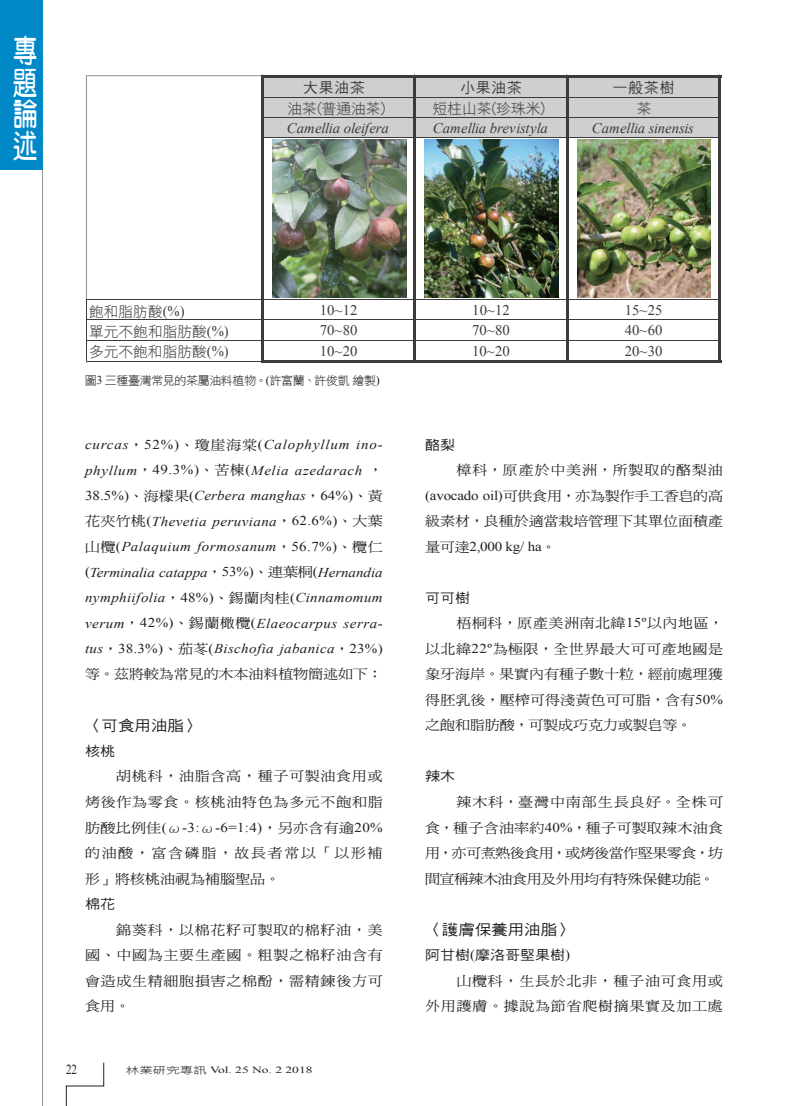
<style>
.page{position:relative;width:808px;height:1106px;background:#fff}
.page>*{position:absolute;margin:0;border:0;box-sizing:border-box;transform-origin:0 0}
.t1{font:31.5px/31.5px "DF Yuan W7 WINP BF";color:#fff;text-align:justify;scale:.77 1}
._07小標_齊左{font:14.85px "DF Hei W5 WINP BF";color:#231f20;scale:1.11 1}
.t2{font:italic 14.7px "Times New Roman";letter-spacing:-.005em;color:#3d3a3a}
.t3{font:14.7px "DF Hei W3 WINP BF";color:#3d3a3a}
.t4{font:14.7px "Times New Roman";color:#3d3a3a}
.t5{font:14.7px "DF Hei W5 WINP BF";letter-spacing:.06em;color:#3d3a3a}
.t6{font:13.8px "Times New Roman";color:#231f20;scale:.8 1}
._01內文{font:13.5px/25.5px "DF Ming W5 WINP BF";letter-spacing:.015em;color:#231f20;text-align:justify;scale:1.11 1}
._01內文-2{font:italic 13.5px/25.5px "Times New Roman";letter-spacing:.03em;color:#231f20;text-align:justify;scale:1.11 1}
._01內文-3{font:13.5px/25.5px "DF Ming W5 WINP BF";letter-spacing:.045em;color:#231f20;text-align:right;scale:1.11 1}
._07小標齊左2{font:13.5px "DF Hei W5 WINP BF";color:#231f20;scale:1.11 1}
._06圖說{font:12px "DF Hei W3 WINP BF";letter-spacing:-.03em;color:#231f20}
.t7{font:9.45px "Times New Roman";color:#231f20;scale:1.43 1}
.s1{font-family:"Times New Roman"}
.s2{font-family:"DF Ming W5 WINP BF";font-style:normal}
.s3{font-style:normal}
.s4{font-family:"DF Hei W3 WINP BF"}
</style>
<div class="page">
<hr style="left:42px;top:0;width:1px;height:1106px;background:#6c6d70">
<svg style="left:66px;top:1062px;width:38px;height:44px"></svg>
<div style="left:0;top:0;width:43px;height:170px;background:#0088c7"></div>
<div style="left:262px;top:76px;width:458px;height:62px;background:#cecfd1"></div>
<hr style="left:86px;top:75px;width:175px;height:1px;background:#989b9e">
<hr style="left:264px;top:97px;width:149px;height:1px;background:#3d3a3a">
<hr style="left:416px;top:97px;width:150px;height:1px;background:#3d3a3a">
<hr style="left:264px;top:117px;width:149px;height:1px;background:#3d3a3a">
<hr style="left:416px;top:117px;width:150px;height:1px;background:#3d3a3a">
<hr style="left:264px;top:137px;width:149px;height:1px;background:#3d3a3a">
<hr style="left:416px;top:137px;width:150px;height:1px;background:#3d3a3a">
<hr style="left:86px;top:76px;width:1px;height:223px;background:#989b9e">
<hr style="left:87px;top:299px;width:174px;height:1px;background:#3d3a3a">
<hr style="left:264px;top:299px;width:149px;height:1px;background:#3d3a3a">
<hr style="left:416px;top:299px;width:150px;height:1px;background:#3d3a3a">
<hr style="left:87px;top:319px;width:174px;height:1px;background:#3d3a3a">
<hr style="left:416px;top:319px;width:150px;height:1px;background:#3d3a3a">
<hr style="left:87px;top:339px;width:174px;height:1px;background:#3d3a3a">
<hr style="left:264px;top:339px;width:149px;height:1px;background:#3d3a3a">
<hr style="left:416px;top:339px;width:150px;height:1px;background:#3d3a3a">
<hr style="left:86px;top:299px;width:1px;height:62px;background:#3d3a3a">
<hr style="left:87px;top:361px;width:174px;height:1px;background:#3d3a3a">
<hr style="left:261px;top:75px;width:3px;height:287px;background:#3d3a3a">
<hr style="left:413px;top:77px;width:3px;height:285px;background:#3d3a3a">
<hr style="left:566px;top:77px;width:3px;height:285px;background:#3d3a3a">
<hr style="left:718px;top:77px;width:3px;height:285px;background:#3d3a3a">
<hr style="left:264px;top:75px;width:457px;height:2px;background:#3d3a3a">
<hr style="left:569px;top:97px;width:149px;height:1px;background:#3d3a3a">
<hr style="left:569px;top:117px;width:149px;height:1px;background:#3d3a3a">
<hr style="left:569px;top:137px;width:149px;height:1px;background:#3d3a3a">
<hr style="left:569px;top:299px;width:149px;height:1px;background:#3d3a3a">
<hr style="left:569px;top:319px;width:149px;height:1px;background:#3d3a3a">
<hr style="left:569px;top:339px;width:149px;height:1px;background:#3d3a3a">
<hr style="left:264px;top:360px;width:457px;height:2px;background:#3d3a3a">
<img style="left:424px;top:139px;width:135px;height:158px">
<img style="left:272px;top:139px;width:134px;height:158px">
<img style="left:577px;top:139px;width:133px;height:158px">
<hr style="left:264px;top:319px;width:149px;height:1px;background:#3d3a3a">
<h1 class="t1" style="left:13px;top:35px;width:32px">專題論述</h1>
<p class="t5" style="left:303px;top:80px;width:63px">大果油茶</p>
<p class="t5" style="left:460px;top:80px;width:63px">小果油茶</p>
<p class="t5" style="left:613px;top:80px;width:63px">一般茶樹</p>
<p class="t3" style="left:288px;top:102px;width:99px">油茶(普通油茶)</p>
<p class="t3" style="left:433px;top:102px;width:114px">短柱山茶(珍珠米)</p>
<p class="t3" style="left:637px;top:102px;width:16px">茶</p>
<p class="t2" style="left:287px;top:118px;width:104px">Camellia oleifera</p>
<p class="t2" style="left:433px;top:118px;width:116px">Camellia brevistyla</p>
<p class="t2" style="left:592px;top:118px;width:104px">Camellia sinensis</p>
<p class="t3" style="left:89px;top:304px;width:97px">飽和脂肪酸<span class="s1">(%)</span></p>
<p class="t4" style="left:320px;top:300px;width:39px">10~12</p>
<p class="t4" style="left:472px;top:300px;width:39px">10~12</p>
<p class="t4" style="left:625px;top:300px;width:39px">15~25</p>
<p class="t3" style="left:89px;top:324px;width:141px">單元不飽和脂肪酸<span class="s1">(%)</span></p>
<p class="t4" style="left:320px;top:320px;width:39px">70~80</p>
<p class="t4" style="left:472px;top:320px;width:39px">70~80</p>
<p class="t4" style="left:625px;top:320px;width:39px">40~60</p>
<p class="t3" style="left:89px;top:344px;width:141px">多元不飽和脂肪酸<span class="s1">(%)</span></p>
<p class="t4" style="left:320px;top:341px;width:39px">10~20</p>
<p class="t4" style="left:472px;top:341px;width:39px">10~20</p>
<p class="t4" style="left:625px;top:341px;width:39px">20~30</p>
<p class="_06圖說" style="left:85px;top:375px;width:297px">圖<span class="s1">3</span> 三種臺灣常見的茶屬油料植物。<span class="s1">(</span>許富蘭、許俊凱繪製<span class="s1">)</span></p>
<p class="_01內文-2" style="left:85px;top:431px;width:270px">curcas<span class="s2">，</span><span class="s3">52%)</span><span class="s2">、瓊崖海棠</span><span class="s3">(</span>Calophyllum ino&shy;phyllum<span class="s2">，</span><span class="s3">49.3%)</span><span class="s2">、苦楝</span><span class="s3">(</span>Melia azedarach <span class="s2">，</span><span class="s3">38.5%)</span><span class="s2">、海檬果</span><span class="s3">(</span>Cerbera manghas<span class="s2">，</span><span class="s3">64%)</span><span class="s2">、黃花夾竹桃</span><span class="s3">(</span>Thevetia peruviana<span class="s2">，</span><span class="s3">62.6%)</span><span class="s2">、大葉山欖</span><span class="s3">(</span>Palaquium formosanum<span class="s2">，</span><span class="s3">56.7%)</span><span class="s2">、欖仁</span><span class="s3">(</span>Terminalia catappa<span class="s2">，</span><span class="s3">53%)</span><span class="s2">、連葉桐</span><span class="s3">(</span>Hernandia nymphiifolia<span class="s2">，</span><span class="s3">48%)</span><span class="s2">、錫蘭肉桂</span><span class="s3">(</span>Cinnamomum verum<span class="s2">，</span><span class="s3">42%)</span><span class="s2">、錫蘭橄欖</span><span class="s3">(</span>Elaeocarpus serra&shy;tus<span class="s2">，</span><span class="s3">38.3%)</span><span class="s2">、茄苳</span><span class="s3">(</span>Bischofia jabanica<span class="s2">，</span><span class="s3">23%)</span><span class="s2">等。茲將較為常見的木本油料植物簡述如下：</span></p>
<p class="_07小標_齊左" style="left:85px;top:718px;width:106px">〈可食用油脂〉</p>
<p class="_07小標齊左2" style="left:85px;top:744px;width:29px">核桃</p>
<p class="_01內文" style="left:85px;top:763px;width:270px;text-indent:31px">胡桃科，油脂含高，種子可製油食用或烤後作為零食。核桃油特色為多元不飽和脂肪酸比例佳<span class="s1">(</span>ω<span class="s1">-3:</span>ω<span class="s1">-6=1:4)</span>，另亦含有逾<span class="s1">20%</span>的油酸，富含磷脂，故長者常以「以形補形」將核桃油視為補腦聖品。</p>
<p class="_07小標齊左2" style="left:85px;top:897px;width:29px">棉花</p>
<p class="_01內文" style="left:85px;top:916px;width:270px;text-indent:31px">錦葵科，以棉花籽可製取的棉籽油，美國、中國為主要生產國。粗製之棉籽油含有會造成生精細胞損害之棉酚，需精鍊後方可食用。</p>
<p class="t6" style="left:66px;top:1060px;width:15px">22</p>
<p class="t7" style="left:126px;top:1063px;width:132px"><span class="s4">林業研究專訊</span> Vol. 25 No. 2 2018</p>
<p class="_07小標齊左2" style="left:425px;top:438px;width:29px">酪梨</p>
<p class="_01內文" style="left:425px;top:457px;width:270px;text-indent:31px">樟科，原產於中美洲，所製取的酪梨油<span class="s1">(avocado oil)</span>可供食用，亦為製作手工香皂的高級素材，良種於適當栽培管理下其單位面積產量可達<span class="s1">2,000 kg/ ha</span>。</p>
<p class="_07小標齊左2" style="left:425px;top:591px;width:42px">可可樹</p>
<p class="_01內文" style="left:425px;top:610px;width:270px;text-indent:31px">梧桐科，原產美洲南北緯<span class="s1">15º</span>以內地區，以北緯<span class="s1">22º</span>為極限，全世界最大可可產地國是象牙海岸。果實內有種子數十粒，經前處理獲得胚乳後，壓榨可得淺黃色可可脂，含有<span class="s1">50%</span>之飽和脂肪酸，可製成巧克力或製皂等。</p>
<p class="_07小標齊左2" style="left:425px;top:769px;width:29px">辣木</p>
<p class="_01內文" style="left:425px;top:789px;width:270px;text-indent:31px">辣木科，臺灣中南部生長良好。全株可食，種子含油率約<span class="s1">40%</span>，種子可製取辣木油食用，亦可煮熟後食用，或烤後當作堅果零食，坊間宣稱辣木油食用及外用均有特殊保健功能。</p>
<p class="_07小標_齊左" style="left:425px;top:922px;width:135px">〈護膚保養用油脂〉</p>
<p class="_07小標齊左2" style="left:425px;top:948px;width:132px">阿甘樹<span class="s1">(</span>摩洛哥堅果樹<span class="s1">)</span></p>
<p class="_01內文-3" style="left:425px;top:967px;width:270px">山欖科，生長於北非，種子油可食用或<br>外用護膚。據說為節省爬樹摘果實及加工處</p>
</div>
